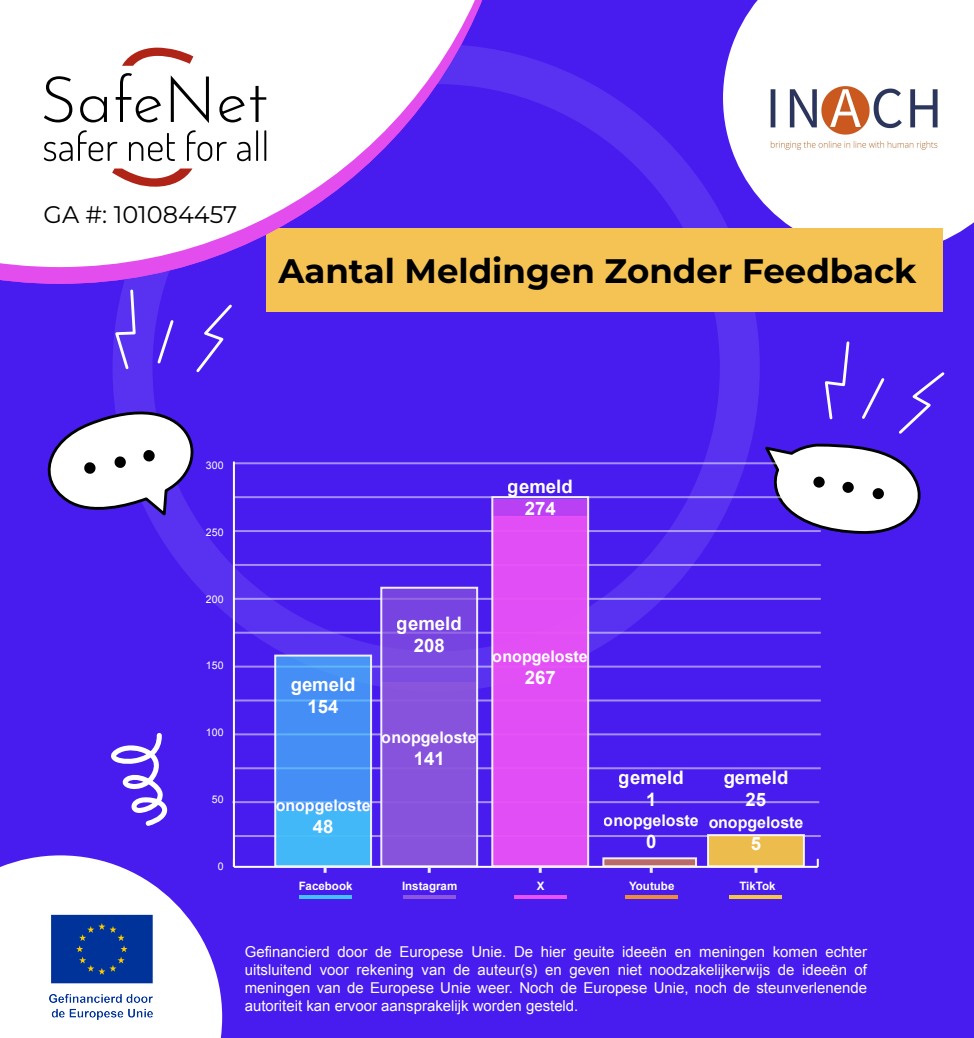
<style>
.page{position:relative;width:974px;height:1038px;background:#481bef}
.page>*{position:absolute;margin:0;border:0;box-sizing:border-box;transform-origin:0 0}
.t1{font:700 34px "Montserrat";color:#000}
.t2{font:24px "Montserrat";color:#000}
.t3{font:700 18.6px/22.2px "Arial";color:#fff;text-align:center}
.t4{font:700 16px "Arial";color:#fff}
.t5{font:15px/18px "Arial";color:#fff;text-align:justify}
.t6{font:700 11.6px "Arial";color:#fff}
.t7{font:10.6px "Arial";color:#fff}
</style>
<div class="page">
<svg style="left:723px;top:0;width:251px;height:241px;fill:#fff"></svg>
<div style="left:113px;top:44px;width:647px;height:647px;border:40px solid #fff;border-radius:50%"></div>
<svg style="left:0;top:855px;width:222px;height:183px;fill:#fff"></svg>
<div style="left:266px;top:229px;width:677px;height:83px;background:#f5c354"></div>
<svg style="left:0;top:267px;width:183px;height:17px;fill:#e34ced"></svg>
<svg style="left:0;top:0;width:516px;height:267px;fill:#fff"></svg>
<svg style="left:44px;top:48px;width:222px;height:139px"></svg>
<img style="left:39px;top:903px;width:126px;height:127px">
<svg style="left:824px;top:341px;width:26px;height:79px"></svg>
<svg style="left:899px;top:372px;width:46px;height:62px"></svg>
<svg style="left:862px;top:378px;width:23px;height:41px"></svg>
<svg style="left:761px;top:443px;width:160px;height:91px"></svg>
<svg style="left:111px;top:733px;width:56px;height:93px"></svg>
<svg style="left:47px;top:288px;width:187px;height:232px"></svg>
<img style="left:765px;top:80px;width:178px;height:75px">
<hr style="left:234px;top:866px;width:584px;height:2px;background:#fff">
<svg style="left:817px;top:859px;width:2px;height:8px"></svg>
<hr style="left:233px;top:462px;width:2px;height:405px;background:#fff">
<hr style="left:299px;top:896px;width:52px;height:3px;background:#43c1f9">
<hr style="left:403px;top:896px;width:52px;height:3px;background:#8c57dc">
<hr style="left:514px;top:896px;width:52px;height:3px;background:#ea51f6">
<hr style="left:625px;top:896px;width:52px;height:3px;background:#ee8d34">
<hr style="left:730px;top:896px;width:52px;height:3px;background:#f5c644">
<svg style="left:324px;top:868px;width:3px;height:5px"></svg>
<svg style="left:428px;top:868px;width:3px;height:5px"></svg>
<svg style="left:539px;top:868px;width:3px;height:5px"></svg>
<svg style="left:650px;top:868px;width:3px;height:5px"></svg>
<svg style="left:754px;top:867px;width:3px;height:6px"></svg>
<hr style="left:234px;top:700px;width:587px;height:2px;background:#fff">
<hr style="left:234px;top:733px;width:587px;height:2px;background:#fff">
<hr style="left:234px;top:767px;width:587px;height:2px;background:#fff">
<hr style="left:234px;top:835px;width:587px;height:2px;background:#fff">
<hr style="left:234px;top:666px;width:587px;height:2px;background:#fff">
<hr style="left:234px;top:598px;width:587px;height:2px;background:#fff">
<hr style="left:234px;top:632px;width:587px;height:2px;background:#fff">
<hr style="left:234px;top:564px;width:587px;height:2px;background:#fff">
<hr style="left:234px;top:496px;width:587px;height:2px;background:#fff">
<hr style="left:232px;top:801px;width:587px;height:2px;background:#fff">
<hr style="left:234px;top:530px;width:587px;height:2px;background:#fff">
<hr style="left:234px;top:462px;width:587px;height:2px;background:#fff">
<div style="left:708px;top:836px;width:96px;height:31px;background:#ecbd4c"></div>
<svg style="left:383px;top:590px;width:92px;height:93px;fill:#7744e1"></svg>
<div style="left:381px;top:683px;width:96px;height:183px;background:#8c57dc"></div>
<div style="left:275px;top:811px;width:96px;height:56px;background:#43b8f8"></div>
<svg style="left:277px;top:658px;width:92px;height:153px;fill:#448ef5"></svg>
<div style="left:274px;top:655px;width:98px;height:212px;border:2px solid #fff"></div>
<div style="left:492px;top:516px;width:96px;height:351px;background:#e14ef5"></div>
<div style="left:492px;top:499px;width:96px;height:17px;background:#b940f3"></div>
<div style="left:603px;top:859px;width:93px;height:8px;background:#bb6a6c"></div>
<div style="left:491px;top:496px;width:98px;height:371px;border:2px solid #fff"></div>
<div style="left:602px;top:857px;width:95px;height:10px;border:2px solid #fff"></div>
<div style="left:707px;top:834px;width:98px;height:33px;border:2px solid #fff"></div>
<div style="left:380px;top:587px;width:98px;height:280px;border:2px solid #fff"></div>
<h2 class="t2" style="left:44px;top:198px;width:195px">GA #: 101084457</h2>
<h1 class="t1" style="left:278px;top:248px;width:640px">Aantal Meldingen Zonder Feedback</h1>
<p class="t7" style="left:206px;top:458px;width:19px">300</p>
<p class="t7" style="left:206px;top:525px;width:19px">250</p>
<p class="t3" style="left:508px;top:475px;width:66px">gemeld<br>274</p>
<p class="t7" style="left:206px;top:592px;width:19px">200</p>
<p class="t7" style="left:206px;top:659px;width:19px">150</p>
<p class="t7" style="left:206px;top:726px;width:19px">100</p>
<p class="t7" style="left:212px;top:793px;width:13px">50</p>
<p class="t7" style="left:218px;top:860px;width:7px">0</p>
<p class="t3" style="left:291px;top:673px;width:66px">gemeld<br>154</p>
<p class="t3" style="left:397px;top:612px;width:66px">gemeld<br>208</p>
<p class="t4" style="left:382px;top:726px;width:97px">onopgeloste</p>
<p class="t3" style="left:414px;top:747px;width:32px">141</p>
<p class="t4" style="left:276px;top:794px;width:97px">onopgeloste</p>
<p class="t3" style="left:313px;top:815px;width:22px">48</p>
<p class="t4" style="left:493px;top:645px;width:97px">onopgeloste</p>
<p class="t3" style="left:525px;top:667px;width:32px">267</p>
<p class="t3" style="left:619px;top:766px;width:66px">gemeld<br>1</p>
<p class="t3" style="left:723px;top:766px;width:66px">gemeld<br>25</p>
<p class="t4" style="left:604px;top:809px;width:97px">onopgeloste</p>
<p class="t3" style="left:646px;top:831px;width:12px">0</p>
<p class="t4" style="left:708px;top:811px;width:97px">onopgeloste</p>
<p class="t3" style="left:751px;top:833px;width:12px">5</p>
<p class="t6" style="left:299px;top:878px;width:55px">Facebook</p>
<p class="t6" style="left:402px;top:878px;width:57px">Instagram</p>
<p class="t6" style="left:537px;top:878px;width:9px">X</p>
<p class="t6" style="left:629px;top:878px;width:47px">Youtube</p>
<p class="t6" style="left:739px;top:878px;width:38px">TikTok</p>
<p class="t5" style="left:245px;top:943px;width:624px">Gefinancierd door de Europese Unie. De hier geuite ideeën en meningen komen echter uitsluitend voor rekening van de auteur(s) en geven niet noodzakelijkerwijs de ideeën of meningen van de Europese Unie weer. Noch de Europese Unie, noch de steunverlenende autoriteit kan ervoor aansprakelijk worden gesteld.</p>
</div>
